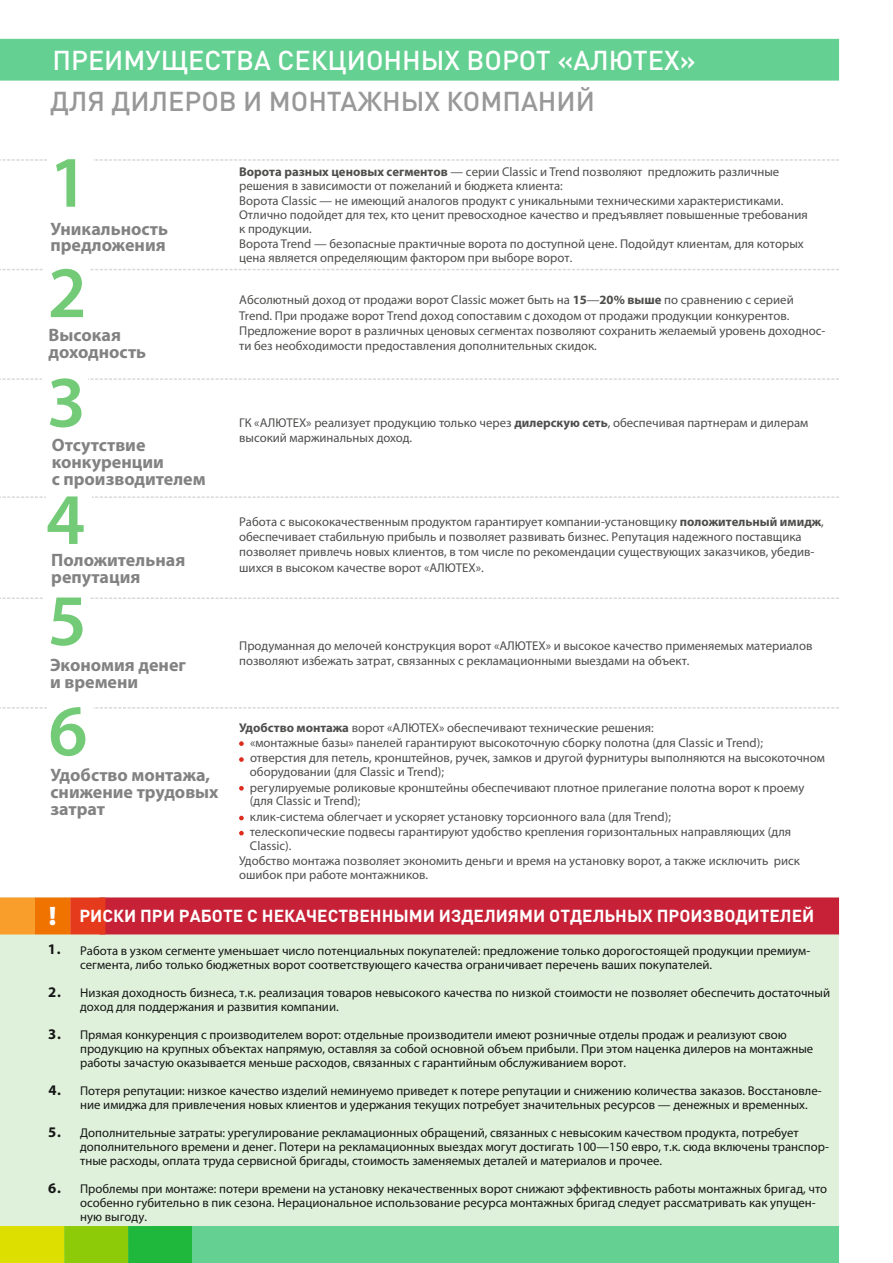
<style>
.page{position:relative;width:893px;height:1263px;background:#fff}
.page>*{position:absolute;margin:0;border:0;box-sizing:border-box;transform-origin:0 0}
.t1{font:600 73.05px/109.9px "Myriad Pro";color:#73cb78;text-align:justify}
.t2{font:500 27px "DIN Pro";color:#fff}
.t3{font:500 27px "DIN Pro";color:#989899}
.t4{font:900 26.85px "Myriad Pro";color:#fff}
.t5{font:700 18px/17.1px "Myriad Pro";color:#818281}
.t6{font:700 17.25px "DIN Pro";color:#fff}
.t7{font:700 14.7px "Myriad Pro";color:#151616}
.t8{font:12.75px/15.3px "Myriad Pro";color:#4e4e4d}
.t9{font:12.75px/13.8px "Myriad Pro";color:#151616}
.s1{font-weight:700}
</style>
<div class="page">
<svg style="left:0;top:707px;width:839px;height:1px"></svg>
<div style="left:47px;top:702px;width:46px;height:30px;background:#fff"></div>
<svg style="left:0;top:597px;width:839px;height:2px"></svg>
<div style="left:45px;top:591px;width:45px;height:29px;background:#fff"></div>
<svg style="left:0;top:496px;width:839px;height:2px"></svg>
<div style="left:46px;top:491px;width:46px;height:30px;background:#fff"></div>
<svg style="left:0;top:378px;width:839px;height:2px"></svg>
<div style="left:43px;top:371px;width:45px;height:29px;background:#fff"></div>
<svg style="left:0;top:269px;width:839px;height:1px"></svg>
<div style="left:45px;top:264px;width:45px;height:29px;background:#fff"></div>
<svg style="left:0;top:159px;width:839px;height:2px"></svg>
<div style="left:47px;top:150px;width:46px;height:29px;background:#fff"></div>
<div style="left:0;top:897px;width:839px;height:352px;background:#e0f1db"></div>
<svg style="left:0;top:897px;width:839px;height:37px;background:#cc2d35"></svg>
<div style="left:0;top:39px;width:839px;height:42px;background:#64d091"></div>
<svg style="left:239px;top:741px;width:5px;height:5px"></svg>
<svg style="left:239px;top:757px;width:5px;height:5px"></svg>
<svg style="left:239px;top:786px;width:5px;height:5px"></svg>
<svg style="left:239px;top:816px;width:5px;height:4px"></svg>
<svg style="left:239px;top:831px;width:5px;height:4px"></svg>
<svg style="left:0;top:1226px;width:839px;height:37px;background:#6bce75"></svg>
<h2 class="t2" style="left:52px;top:49px;width:645px">ПРЕИМУЩЕСТВА СЕКЦИОННЫХ ВОРОТ «АЛЮТЕХ»</h2>
<h2 class="t3" style="left:50px;top:91px;width:546px">ДЛЯ ДИЛЕРОВ И МОНТАЖНЫХ КОМПАНИЙ</h2>
<h1 class="t1" style="left:47px;top:133px;width:43px">1<br>2<br>3</h1>
<h3 class="t5" style="left:50px;top:222px;width:119px;line-height:16.5px">Уникальность предложения</h3>
<h3 class="t5" style="left:49px;top:329px;width:99px;line-height:16.5px">Высокая доходность</h3>
<h3 class="t5" style="left:52px;top:438px;width:156px">Отсутствие конкуренции<br>c производителем</h3>
<h1 class="t1" style="left:46px;top:471px;width:41px">4</h1>
<h3 class="t5" style="left:51px;top:553px;width:135px">Положительная репутация</h3>
<h1 class="t1" style="left:48px;top:572px;width:41px">5</h1>
<h3 class="t5" style="left:50px;top:658px;width:137px">Экономия денег и времени</h3>
<h1 class="t1" style="left:48px;top:682px;width:41px">6</h1>
<h3 class="t5" style="left:51px;top:768px;width:170px">Удобство монтажа, снижение трудовых затрат</h3>
<p class="t8" style="left:239px;top:166px;width:542px;line-height:13.8px"><span class="s1">Ворота разных ценовых сегментов</span> — серии Classic и Trend позволяют предложить различные решения в зависимости от пожеланий и бюджета клиента:</p>
<p class="t8" style="left:239px;top:195px;width:570px;line-height:13.8px">Ворота Classic — не имеющий аналогов продукт с уникальными техническими характеристиками.<br>Отлично подойдет для тех, кто ценит превосходное качество и предъявляет повышенные требования к продукции.</p>
<p class="t8" style="left:239px;top:238px;width:566px;line-height:13.8px">Ворота Trend — безопасные практичные ворота по доступной цене. Подойдут клиентам, для которых цена является определяющим фактором при выборе ворот.</p>
<p class="t8" style="left:239px;top:293px;width:588px">Абсолютный доход от продажи ворот Classic может быть на <span class="s1">15</span>—<span class="s1">20% выше</span> по сравнению с серией Trend. При продаже ворот Trend доход сопоставим с доходом от продажи продукции конкурентов.<br>Предложение ворот в различных ценовых сегментах позволяют сохранить желаемый уровень доходнос&shy;ти без необходимости предоставления дополнительных скидок.</p>
<p class="t8" style="left:239px;top:416px;width:571px">ГК «АЛЮТЕХ» реализует продукцию только через <span class="s1">дилерскую сеть</span>, обеспечивая партнерам и дилерам высокий маржинальных доход.</p>
<p class="t8" style="left:239px;top:515px;width:586px">Работа с высококачественным продуктом гарантирует компании-установщику <span class="s1">положительный имидж</span>, обеспечивает стабильную прибыль и позволяет развивать бизнес. Репутация надежного поставщика позволяет привлечь новых клиентов, в том числе по рекомендации существующих заказчиков, убедив&shy;шихся в высоком качестве ворот «АЛЮТЕХ».</p>
<p class="t8" style="left:239px;top:639px;width:575px">Продуманная до мелочей конструкция ворот «АЛЮТЕХ» и высокое качество применяемых материалов позволяют избежать затрат, связанных с рекламационными выездами на объект.</p>
<p class="t8" style="left:250px;top:721px;width:576px;text-indent:-11px"><span class="s1">Удобство монтажа</span> ворот «АЛЮТЕХ» обеспечивают технические решения:<br>«монтажные базы» панелей гарантируют высокоточную сборку полотна (для Classic и Trend);<br>отверстия для петель, кронштейнов, ручек, замков и другой фурнитуры выполняются на высокоточном</p>
<p class="t8" style="left:250px;top:765px;width:556px">оборудовании (для Classic и Trend);<br>регулируемые роликовые кронштейны обеспечивают плотное прилегание полотна ворот к проему</p>
<p class="t8" style="left:250px;top:794px;width:543px">(для Classic и Trend);<br>клик-система облегчает и ускоряет установку торсионного вала (для Trend);<br>телескопические подвесы гарантируют удобство крепления горизонтальных направляющих (для</p>
<p class="t8" style="left:239px;top:839px;width:562px;text-indent:11px">Classic).<br>Удобство монтажа позволяет экономить деньги и время на установку ворот, а также исключить риск</p>
<p class="t8" style="left:239px;top:868px;width:190px">ошибок при работе монтажников.</p>
<h3 class="t4" style="left:49px;top:905px;width:9px">!</h3>
<p class="t7" style="left:48px;top:943px;width:14px">1.</p>
<p class="t7" style="left:48px;top:986px;width:14px">2.</p>
<p class="t7" style="left:48px;top:1028px;width:14px">3.</p>
<p class="t7" style="left:48px;top:1084px;width:14px">4.</p>
<p class="t7" style="left:48px;top:1126px;width:14px">5.</p>
<p class="t7" style="left:48px;top:1182px;width:14px">6.</p>
<h3 class="t6" style="left:79px;top:909px;width:736px">РИСКИ ПРИ РАБОТЕ С НЕКАЧЕСТВЕННЫМИ ИЗДЕЛИЯМИ ОТДЕЛЬНЫХ ПРОИЗВОДИТЕЛЕЙ</h3>
<p class="t9" style="left:80px;top:945px;width:732px">Работа в узком сегменте уменьшает число потенциальных покупателей: предложение только дорогостоящей продукции премиум&shy;сегмента, либо только бюджетных ворот соответствующего качества ограничивает перечень ваших покупателей.</p>
<p class="t9" style="left:80px;top:987px;width:751px">Низкая доходность бизнеса, т.к. реализация товаров невысокого качества по низкой стоимости не позволяет обеспечить достаточный доход для поддержания и развития компании.</p>
<p class="t9" style="left:80px;top:1029px;width:735px">Прямая конкуренция с производителем ворот: отдельные производители имеют розничные отделы продаж и реализуют свою продукцию на крупных объектах напрямую, оставляя за собой основной объем прибыли. При этом наценка дилеров на монтажные работы зачастую оказывается меньше расходов, связанных с гарантийным обслуживанием ворот.</p>
<p class="t9" style="left:80px;top:1085px;width:743px">Потеря репутации: низкое качество изделий неминуемо приведет к потере репутации и снижению количества заказов. Восстановле&shy;ние имиджа для привлечения новых клиентов и удержания текущих потребует значительных ресурсов — денежных и временных.</p>
<p class="t9" style="left:80px;top:1127px;width:750px">Дополнительные затраты: урегулирование рекламационных обращений, связанных с невысоким качеством продукта, потребует дополнительного времени и денег. Потери на рекламационных выездах могут достигать 100—150 евро, т.к. сюда включены транспор&shy;тные расходы, оплата труда сервисной бригады, стоимость заменяемых деталей и материалов и прочее.</p>
<p class="t9" style="left:80px;top:1183px;width:749px">Проблемы при монтаже: потери времени на установку некачественных ворот снижают эффективность работы монтажных бригад, что особенно губительно в пик сезона. Нерациональное использование ресурса монтажных бригад следует рассматривать как упущен&shy;ную выгоду.</p>
</div>
